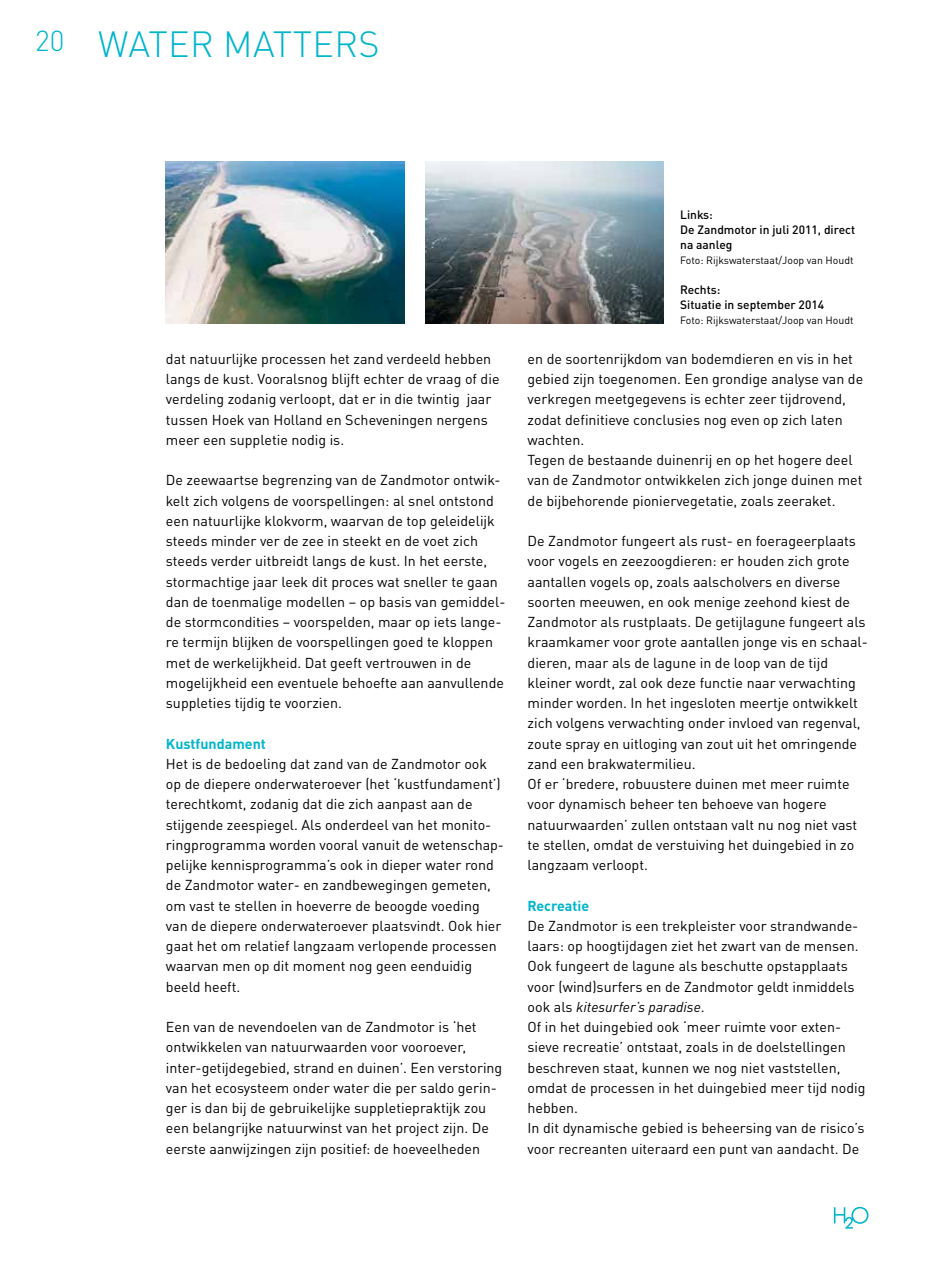
<style>
.page{position:relative;width:936px;height:1263px;background:#fff}
.page>*{position:absolute;margin:0;border:0;box-sizing:border-box;transform-origin:0 0}
.t1{font:300 36px "DIN Pro";letter-spacing:.01em;color:#00b5cb}
.t2{font:14.25px/20.2px "DIN Pro";color:#000}
.t3{font:700 14.25px "DIN Pro";color:#00b5cb}
.t4{font:500 12px/15px "DIN Pro";color:#000}
.t5{font:10.5px "DIN Pro";color:#000}
.s1{font-style:italic}
</style>
<div class="page">
<svg style="left:833px;top:1207px;width:35px;height:21px"></svg>
<img style="left:166px;top:162px;width:238px;height:161px">
<img style="left:425px;top:162px;width:238px;height:161px">
<h1 class="t1" style="left:35px;top:16px;width:346px"><sup>20</sup> WATER MATTERS</h1>
<p class="t2" style="left:166px;top:347px;width:335px">dat natuurlijke processen het zand verdeeld hebben langs de kust. Vooralsnog blijft echter de vraag of die verdeling zodanig verloopt, dat er in die twintig jaar tussen Hoek van Holland en Scheveningen nergens meer een suppletie nodig is.</p>
<p class="t2" style="left:166px;top:469px;width:341px">De zeewaartse begrenzing van de Zandmotor ontwik&shy;kelt zich volgens de voorspellingen: al snel ontstond een natuurlijke klokvorm, waarvan de top geleidelijk steeds minder ver de zee in steekt en de voet zich steeds verder uitbreidt langs de kust. In het eerste, stormachtige jaar leek dit proces wat sneller te gaan dan de toenmalige modellen – op basis van gemiddel&shy;de stormcondities – voorspelden, maar op iets lange&shy;re termijn blijken de voorspellingen goed te kloppen met de werkelijkheid. Dat geeft vertrouwen in de mogelijkheid een eventuele behoefte aan aanvullende suppleties tijdig te voorzien.</p>
<p class="t3" style="left:166px;top:732px;width:101px">Kustfundament</p>
<p class="t2" style="left:166px;top:752px;width:339px">Het is de bedoeling dat zand van de Zandmotor ook op de diepere onderwateroever (het ‘kustfundament’) terechtkomt, zodanig dat die zich aanpast aan de stijgende zeespiegel. Als onderdeel van het monito&shy;ringprogramma worden vooral vanuit de wetenschap&shy;pelijke kennisprogramma’s ook in dieper water rond de Zandmotor water- en zandbewegingen gemeten, om vast te stellen in hoeverre de beoogde voeding van de diepere onderwateroever plaatsvindt. Ook hier gaat het om relatief langzaam verlopende processen waarvan men op dit moment nog geen eenduidig beeld heeft.</p>
<p class="t2" style="left:166px;top:1015px;width:338px">Een van de nevendoelen van de Zandmotor is ‘het ontwikkelen van natuurwaarden voor vooroever, inter-getijdegebied, strand en duinen’. Een verstoring van het ecosysteem onder water die per saldo gerin&shy;ger is dan bij de gebruikelijke suppletiepraktijk zou een belangrijke natuurwinst van het project zijn. De eerste aanwijzingen zijn positief: de hoeveelheden</p>
<p class="t4" style="left:680px;top:206px;width:176px">Links:<br>De Zandmotor in juli 2011, direct na aanleg</p>
<p class="t5" style="left:680px;top:252px;width:175px">Foto: Rijkswaterstaat/Joop van Houdt</p>
<p class="t4" style="left:680px;top:281px;width:145px">Rechts:<br>Situatie in september 2014</p>
<p class="t5" style="left:680px;top:312px;width:175px">Foto: Rijkswaterstaat/Joop van Houdt</p>
<p class="t2" style="left:527px;top:347px;width:337px">en de soortenrijkdom van bodemdieren en vis in het gebied zijn toegenomen. Een grondige analyse van de verkregen meetgegevens is echter zeer tijdrovend, zodat definitieve conclusies nog even op zich laten wachten.<br>Tegen de bestaande duinenrij en op het hogere deel van de Zandmotor ontwikkelen zich jonge duinen met de bijbehorende pioniervegetatie, zoals zeeraket.</p>
<p class="t2" style="left:527px;top:529px;width:342px">De Zandmotor fungeert als rust- en foerageerplaats voor vogels en zeezoogdieren: er houden zich grote aantallen vogels op, zoals aalscholvers en diverse soorten meeuwen, en ook menige zeehond kiest de Zandmotor als rustplaats. De getijlagune fungeert als kraamkamer voor grote aantallen jonge vis en schaal&shy;dieren, maar als de lagune in de loop van de tijd kleiner wordt, zal ook deze functie naar verwachting minder worden. In het ingesloten meertje ontwikkelt zich volgens verwachting onder invloed van regenval, zoute spray en uitloging van zout uit het omringende zand een brakwatermilieu.<br>Of er ‘bredere, robuustere duinen met meer ruimte voor dynamisch beheer ten behoeve van hogere natuurwaarden’ zullen ontstaan valt nu nog niet vast te stellen, omdat de verstuiving het duingebied in zo langzaam verloopt.</p>
<p class="t3" style="left:527px;top:893px;width:63px">Recreatie</p>
<p class="t2" style="left:527px;top:914px;width:339px">De Zandmotor is een trekpleister voor strandwande&shy;laars: op hoogtijdagen ziet het zwart van de mensen.<br>Ook fungeert de lagune als beschutte opstapplaats voor (wind)surfers en de Zandmotor geldt inmiddels ook als <span class="s1">kitesurfer’s paradise</span>.<br>Of in het duingebied ook ‘meer ruimte voor exten&shy;sieve recreatie’ ontstaat, zoals in de doelstellingen beschreven staat, kunnen we nog niet vaststellen, omdat de processen in het duingebied meer tijd nodig hebben.<br>In dit dynamische gebied is beheersing van de risico’s voor recreanten uiteraard een punt van aandacht. De</p>
</div>
